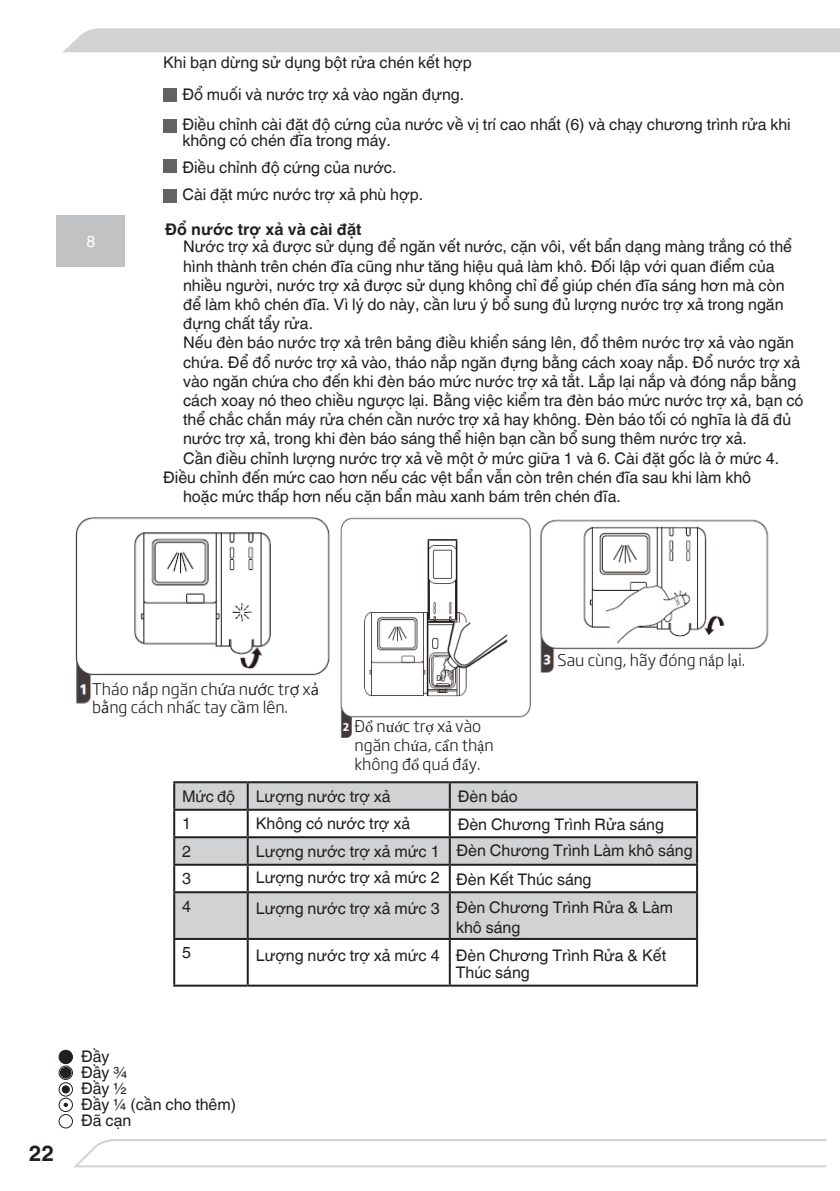
<style>
.page{position:relative;width:840px;height:1191px;background:#fff}
.page>*{position:absolute;margin:0;border:0;box-sizing:border-box;transform-origin:0 0}
.t1{font:700 22px "Helvetica World";color:#231f20}
.t2{font:16px/16px "Helvetica World";color:#231f20}
.t3{font:300 16px/19.2px "Soho Gothic Pro";color:#231f20}
.t4{font:700 16px "Helvetica World";color:#231f20}
.t5{font:16px "Helvetica World";color:#fff}
.s1{font-family:"Segoe UI";font-weight:400}
.s2{font-family:"Minion Pro";font-weight:400}
</style>
<div class="page">
<svg style="left:74px;top:1139px;width:753px;height:29px"></svg>
<div style="left:63px;top:28px;width:776px;height:24px;background:#d1d2d4"></div>
<div style="left:57px;top:215px;width:68px;height:51px;background:#c1c2c4"></div>
<svg style="left:59px;top:1097px;width:14px;height:31px"></svg>
<div style="left:59px;top:1082px;width:14px;height:14px;border:1px solid #231f20;border-radius:50%"></div>
<div style="left:62px;top:1085px;width:7px;height:8px;background:#231f20;border-radius:50%"></div>
<div style="left:62px;top:1085px;width:7px;height:8px;border:1px solid #231f20;border-radius:50%"></div>
<div style="left:59px;top:1065px;width:14px;height:14px;border:1px solid #231f20;border-radius:50%"></div>
<div style="left:60px;top:1067px;width:11px;height:11px;background:#231f20;border-radius:50%"></div>
<div style="left:60px;top:1067px;width:11px;height:11px;border:1px solid #231f20;border-radius:50%"></div>
<div style="left:59px;top:1050px;width:13px;height:13px;background:#231f20;border-radius:50%"></div>
<div style="left:59px;top:1050px;width:14px;height:13px;border:1px solid #231f20;border-radius:50%"></div>
<img style="left:75px;top:517px;width:255px;height:187px">
<div style="left:92px;top:677px;width:242px;height:55px;background:#fff"></div>
<img style="left:340px;top:517px;width:191px;height:221px">
<div style="left:354px;top:721px;width:178px;height:55px;background:#fff"></div>
<img style="left:540px;top:519px;width:229px;height:154px">
<div style="left:557px;top:651px;width:212px;height:55px;background:#fff"></div>
<svg style="left:175px;top:783px;width:520px;height:155px;fill:#d1d2d4"></svg>
<svg style="left:175px;top:940px;width:276px;height:44px"></svg>
<hr style="left:173px;top:781px;width:74px;height:2px;background:#231f20">
<hr style="left:173px;top:783px;width:2px;height:25px;background:#231f20">
<hr style="left:247px;top:781px;width:202px;height:2px;background:#231f20">
<hr style="left:246px;top:783px;width:2px;height:25px;background:#231f20">
<hr style="left:449px;top:781px;width:248px;height:2px;background:#231f20">
<hr style="left:448px;top:783px;width:2px;height:25px;background:#231f20">
<hr style="left:695px;top:783px;width:2px;height:25px;background:#231f20">
<hr style="left:173px;top:808px;width:74px;height:2px;background:#231f20">
<hr style="left:173px;top:810px;width:2px;height:26px;background:#231f20">
<hr style="left:247px;top:808px;width:202px;height:2px;background:#231f20">
<hr style="left:246px;top:810px;width:2px;height:26px;background:#231f20">
<hr style="left:449px;top:808px;width:248px;height:2px;background:#231f20">
<hr style="left:448px;top:810px;width:2px;height:26px;background:#231f20">
<hr style="left:695px;top:810px;width:2px;height:26px;background:#231f20">
<hr style="left:173px;top:836px;width:74px;height:2px;background:#231f20">
<hr style="left:173px;top:838px;width:2px;height:25px;background:#231f20">
<hr style="left:247px;top:836px;width:202px;height:2px;background:#231f20">
<hr style="left:246px;top:838px;width:2px;height:25px;background:#231f20">
<hr style="left:449px;top:836px;width:248px;height:2px;background:#231f20">
<hr style="left:448px;top:838px;width:2px;height:25px;background:#231f20">
<hr style="left:695px;top:838px;width:2px;height:25px;background:#231f20">
<hr style="left:173px;top:863px;width:74px;height:2px;background:#231f20">
<hr style="left:173px;top:865px;width:2px;height:26px;background:#231f20">
<hr style="left:247px;top:863px;width:202px;height:2px;background:#231f20">
<hr style="left:246px;top:865px;width:2px;height:26px;background:#231f20">
<hr style="left:449px;top:863px;width:248px;height:2px;background:#231f20">
<hr style="left:448px;top:865px;width:2px;height:26px;background:#231f20">
<hr style="left:695px;top:865px;width:2px;height:26px;background:#231f20">
<hr style="left:173px;top:891px;width:74px;height:2px;background:#231f20">
<hr style="left:173px;top:893px;width:2px;height:45px;background:#231f20">
<hr style="left:247px;top:891px;width:202px;height:2px;background:#231f20">
<hr style="left:246px;top:893px;width:2px;height:45px;background:#231f20">
<hr style="left:449px;top:891px;width:248px;height:2px;background:#231f20">
<hr style="left:448px;top:893px;width:2px;height:45px;background:#231f20">
<hr style="left:695px;top:893px;width:2px;height:45px;background:#231f20">
<hr style="left:173px;top:938px;width:74px;height:2px;background:#231f20">
<hr style="left:173px;top:940px;width:2px;height:44px;background:#231f20">
<hr style="left:247px;top:938px;width:202px;height:2px;background:#231f20">
<hr style="left:246px;top:940px;width:2px;height:44px;background:#231f20">
<hr style="left:449px;top:938px;width:248px;height:2px;background:#231f20">
<hr style="left:448px;top:940px;width:2px;height:44px;background:#231f20">
<hr style="left:695px;top:940px;width:2px;height:44px;background:#231f20">
<hr style="left:173px;top:984px;width:74px;height:2px;background:#231f20">
<hr style="left:247px;top:984px;width:202px;height:2px;background:#231f20">
<hr style="left:449px;top:984px;width:248px;height:2px;background:#231f20">
<div style="left:163px;top:88px;width:14px;height:13px;background:#636366"></div>
<div style="left:163px;top:120px;width:14px;height:13px;background:#636366"></div>
<div style="left:163px;top:159px;width:14px;height:13px;background:#636366"></div>
<div style="left:163px;top:189px;width:14px;height:14px;background:#636366"></div>
<p class="t5" style="left:86px;top:232px;width:10px">8</p>
<p class="t2" style="left:182px;top:47px;width:291px;line-height:31.8px;text-indent:-19px">Khi bạn dừng sử dụng bột rửa chén kết hợp<br>Đổ muối và nước trợ xả vào ngăn đựng.</p>
<p class="t2" style="left:182px;top:117px;width:609px">Điều chỉnh cài đặt độ cứng của nước về vị trí cao nhất (6) và chạy chương trình rửa khi không có chén đĩa trong máy.</p>
<p class="t2" style="left:182px;top:154px;width:242px;line-height:27px">Điều chỉnh độ cứng của nước.<br>Cài đặt mức nước trợ xả phù hợp.</p>
<p class="t4" style="left:165px;top:220px;width:198px">Đổ nước trợ xả và cài đặt</p>
<p class="t2" style="left:183px;top:239px;width:610px">Nước trợ xả được sử dụng để ngăn vết nước, cặn vôi, vết bẩn dạng màng trắng có thể</p>
<p class="t2" style="left:183px;top:258px;width:592px">hình thành trên chén đĩa cũng như tăng hiệu quả làm khô. Đối lập với quan điểm của</p>
<p class="t2" style="left:183px;top:277px;width:602px">nhiều người, nước trợ xả được sử dụng không chỉ để giúp chén đĩa sáng hơn mà còn</p>
<p class="t2" style="left:183px;top:296px;width:601px">để làm khô chén đĩa. Vì lý do này, cần lưu ý bổ sung đủ lượng nước trợ xả trong ngăn</p>
<p class="t2" style="left:183px;top:315px;width:132px">đựng chất tẩy rửa.</p>
<p class="t2" style="left:183px;top:335px;width:612px">Nếu đèn báo nước trợ xả trên bảng điều khiển sáng lên, đổ thêm nước trợ xả vào ngăn</p>
<p class="t2" style="left:183px;top:354px;width:618px">chứa. Để đổ nước trợ xả vào, tháo nắp ngăn đựng bằng cách xoay nắp. Đổ nước trợ xả</p>
<p class="t2" style="left:183px;top:373px;width:614px">vào ngăn chứa cho đến khi đèn báo mức nước trợ xả tắt. Lắp lại nắp và đóng nắp bằng</p>
<p class="t2" style="left:183px;top:392px;width:621px">cách xoay nó theo chiều ngược lại. Bằng việc kiểm tra đèn báo mức nước trợ xả, bạn có</p>
<p class="t2" style="left:183px;top:411px;width:609px">thể chắc chắn máy rửa chén cần nước trợ xả hay không. Đèn báo tối có nghĩa là đã đủ</p>
<p class="t2" style="left:183px;top:431px;width:565px">nước trợ xả, trong khi đèn báo sáng thể hiện bạn cần bổ sung thêm nước trợ xả.</p>
<p class="t2" style="left:183px;top:450px;width:597px">Cần điều chỉnh lượng nước trợ xả về một ở mức giữa 1 và 6. Cài đặt gốc là ở mức 4.</p>
<p class="t2" style="left:163px;top:469px;width:589px">Điều chỉnh đến mức cao hơn nếu các vệt bẩn vẫn còn trên chén đĩa sau khi làm khô</p>
<p class="t2" style="left:183px;top:488px;width:439px">hoặc mức thấp hơn nếu cặn bẩn màu xanh bám trên chén đĩa.</p>
<h1 class="t1" style="left:29px;top:1141px;width:27px">22</h1>
<p class="t3" style="left:92px;top:678px;width:228px;line-height:18.2px">Tháo n<span class="s1">ắ</span>p ngăn ch<span class="s1">ứ</span>a n<span class="s1">ướ</span>c tr<span class="s1">ợ</span> x<span class="s1">ả </span>b<span class="s1">ằ</span>ng cách nh<span class="s1">ấ</span>c tay c<span class="s1">ầ</span>m lên.</p>
<p class="t3" style="left:354px;top:715px;width:141px">Đ<span class="s2">ổ</span> n<span class="s2">ướ</span>c tr<span class="s2">ợ</span> x<span class="s2">ả</span> vào ngăn ch<span class="s2">ứ</span>a, c<span class="s2">ẩ</span>n th<span class="s2">ậ</span>n không đ<span class="s2">ổ</span> quá đ<span class="s2">ầ</span>y.</p>
<p class="t3" style="left:557px;top:649px;width:189px">Sau cùng, hãy đóng n<span class="s2">ắ</span>p l<span class="s2">ạ</span>i.</p>
<p class="t2" style="left:182px;top:788px;width:54px">Mức độ</p>
<p class="t2" style="left:255px;top:788px;width:136px">Lượng nước trợ xả</p>
<p class="t2" style="left:457px;top:788px;width:62px">Đèn báo</p>
<p class="t2" style="left:255px;top:810px;width:185px;line-height:27px">Không có nước trợ xả<br>Lượng nước trợ xả mức 1<br>Lượng nước trợ xả mức 2</p>
<p class="t2" style="left:256px;top:900px;width:185px">Lượng nước trợ xả mức 3</p>
<p class="t2" style="left:256px;top:947px;width:185px">Lượng nước trợ xả mức 4</p>
<p class="t2" style="left:456px;top:810px;width:238px;line-height:27.8px">Đèn Chương Trình Rửa sáng<br>Đèn Chương Trình Làm khô sáng<br>Đèn Kết Thúc sáng<br>Đèn Chương Trình Rửa &amp; Làm</p>
<p class="t2" style="left:455px;top:913px;width:212px;line-height:28px">khô sáng<br>Đèn Chương Trình Rửa &amp; Kết</p>
<p class="t2" style="left:455px;top:964px;width:75px">Thúc sáng</p>
<p class="t2" style="left:182px;top:815px;width:10px">1</p>
<p class="t2" style="left:182px;top:843px;width:10px">2</p>
<p class="t2" style="left:182px;top:870px;width:10px">3</p>
<p class="t2" style="left:182px;top:898px;width:10px">4</p>
<p class="t2" style="left:182px;top:945px;width:10px">5</p>
<p class="t2" style="left:81px;top:1048px;width:156px">Đầy<br>Đầy ¾<br>Đầy ½<br>Đầy ¼ (cần cho thêm)<br>Đã cạn</p>
</div>
